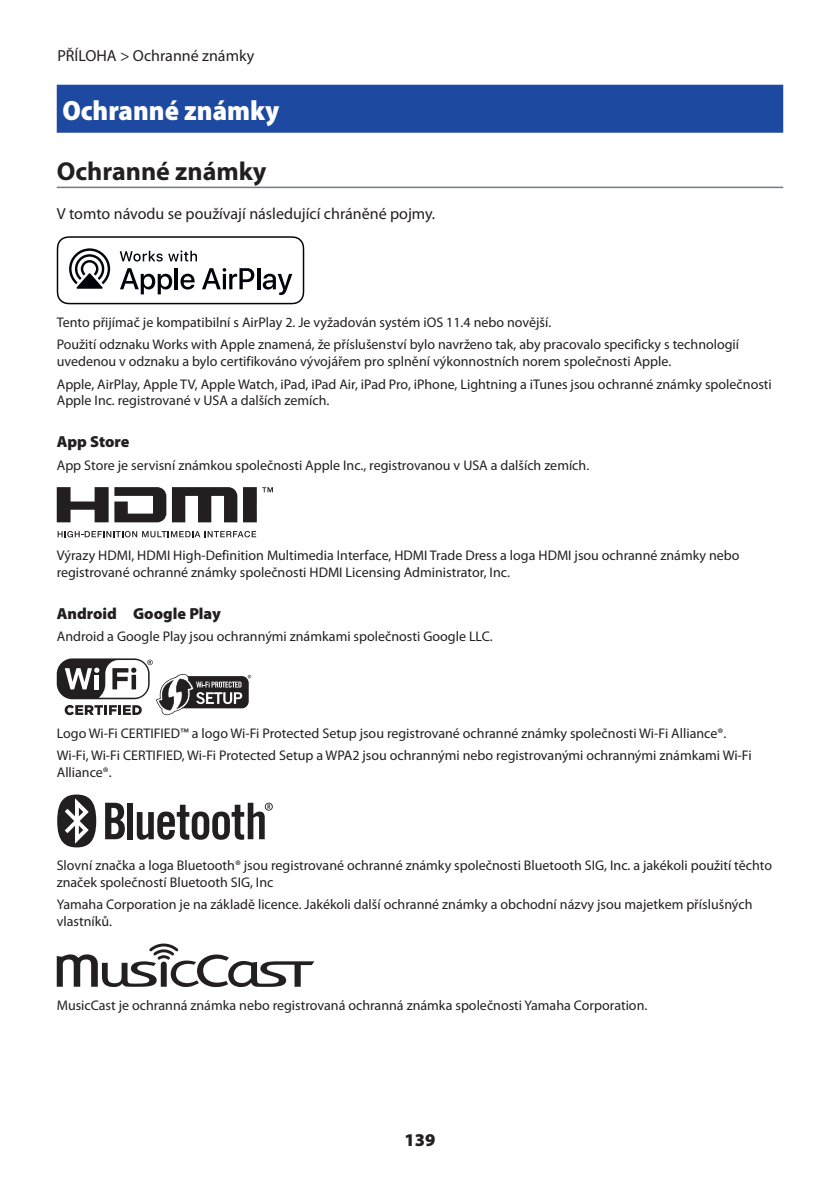
<style>
.page{position:relative;width:840px;height:1191px;background:#fff}
.page>*{position:absolute;margin:0;border:0;box-sizing:border-box;transform-origin:0 0}
.Nadpis_02_blue{font:900 semi-condensed 28px "Myriad Pro";color:#fff}
.Nadpis_03{font:700 26px "Myriad Pro";color:#231f20}
.t1{font:900 18px "Myriad Pro";color:#231f20}
.txt__8pt{font:16px "Myriad Pro";color:#231f20}
.MT__8pt____Blk_pr3{font:900 16px "Myriad Pro";color:#231f20}
.txt__7pt{font:14px/16.8px "Myriad Pro";color:#231f20}
</style>
<div class="page">
<div style="left:57px;top:85px;width:725px;height:48px;background:#1d4aa0"></div>
<hr style="left:57px;top:187px;width:725px;height:1px;background:#717b8f">
<svg style="left:57px;top:236px;width:247px;height:68px"></svg>
<svg style="left:57px;top:487px;width:109px;height:35px"></svg>
<svg style="left:172px;top:487px;width:65px;height:35px"></svg>
<svg style="left:243px;top:487px;width:30px;height:35px"></svg>
<svg style="left:58px;top:531px;width:198px;height:6px"></svg>
<div style="left:57px;top:658px;width:92px;height:41px;background:#231f20;border-radius:16px"></div>
<svg style="left:65px;top:659px;width:186px;height:56px"></svg>
<svg style="left:105px;top:802px;width:20px;height:37px"></svg>
<div style="left:127px;top:802px;width:6px;height:37px;background:#231f20"></div>
<svg style="left:57px;top:794px;width:39px;height:53px"></svg>
<svg style="left:137px;top:802px;width:135px;height:37px"></svg>
<svg style="left:57px;top:943px;width:257px;height:44px"></svg>
<p class="txt__8pt" style="left:57px;top:47px;width:198px">PŘÍLOHA &gt; Ochranné známky</p>
<p class="Nadpis_02_blue" style="left:62px;top:95px;width:218px">Ochranné známky</p>
<p class="Nadpis_03" style="left:57px;top:156px;width:211px">Ochranné známky</p>
<p class="txt__8pt" style="left:57px;top:205px;width:380px">V tomto návodu se používají následující chráněné pojmy.</p>
<p class="txt__7pt" style="left:57px;top:314px;width:495px">Tento přijímač je kompatibilní s AirPlay 2. Je vyžadován systém iOS 11.4 nebo novější.</p>
<p class="txt__7pt" style="left:57px;top:336px;width:683px">Použití odznaku Works with Apple znamená, že příslušenství bylo navrženo tak, aby pracovalo specificky s technologií uvedenou v odznaku a bylo certifikováno vývojářem pro splnění výkonnostních norem společnosti Apple.</p>
<p class="txt__7pt" style="left:57px;top:376px;width:716px">Apple, AirPlay, Apple TV, Apple Watch, iPad, iPad Air, iPad Pro, iPhone, Lightning a iTunes jsou ochranné známky společnosti<br>Apple Inc. registrované v USA a dalších zemích.</p>
<p class="MT__8pt____Blk_pr3" style="left:57px;top:433px;width:74px">App Store</p>
<p class="txt__7pt" style="left:57px;top:457px;width:533px">App Store je servisní známkou společnosti Apple Inc., registrovanou v USA a dalších zemích.</p>
<p class="txt__7pt" style="left:57px;top:547px;width:684px">Výrazy HDMI, HDMI High-Definition Multimedia Interface, HDMI Trade Dress a loga HDMI jsou ochranné známky nebo registrované ochranné známky společnosti HDMI Licensing Administrator, Inc.</p>
<p class="MT__8pt____Blk_pr3" style="left:57px;top:604px;width:165px">Android Google Play</p>
<p class="txt__7pt" style="left:57px;top:628px;width:437px">Android a Google Play jsou ochrannými známkami společnosti Google LLC.</p>
<p class="txt__7pt" style="left:57px;top:725px;width:670px">Logo Wi-Fi CERTIFIED™ a logo Wi-Fi Protected Setup jsou registrované ochranné známky společnosti Wi-Fi Alliance®.</p>
<p class="txt__7pt" style="left:57px;top:747px;width:696px">Wi-Fi, Wi-Fi CERTIFIED, Wi-Fi Protected Setup a WPA2 jsou ochrannými nebo registrovanými ochrannými známkami Wi-Fi<br>Alliance®.</p>
<p class="txt__7pt" style="left:57px;top:857px;width:716px">Slovní značka a loga Bluetooth® jsou registrované ochranné známky společnosti Bluetooth SIG, Inc. a jakékoli použití těchto značek společností Bluetooth SIG, Inc</p>
<p class="txt__7pt" style="left:57px;top:896px;width:696px">Yamaha Corporation je na základě licence. Jakékoli další ochranné známky a obchodní názvy jsou majetkem příslušných vlastníků.</p>
<p class="txt__7pt" style="left:57px;top:996px;width:591px">MusicCast je ochranná známka nebo registrovaná ochranná známka společnosti Yamaha Corporation.</p>
<p class="t1" style="left:404px;top:1129px;width:32px">139</p>
</div>
